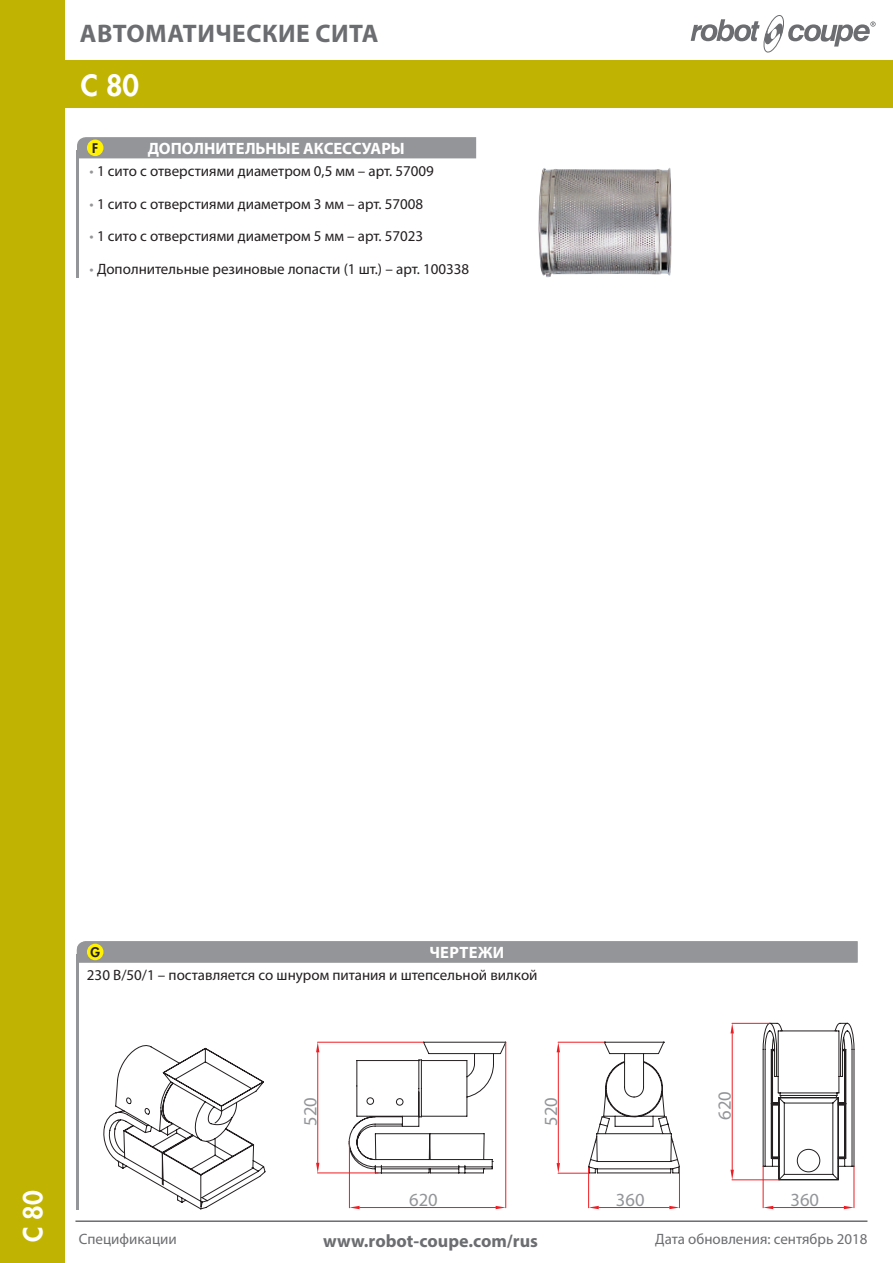
<style>
.page{position:relative;width:893px;height:1263px;background:#fff}
.page>*{position:absolute;margin:0;border:0;box-sizing:border-box;transform-origin:0 0}
.t1{font:800 28.5px "Futura";color:#fff}
.t2{font:700 25.5px "Myriad Pro";letter-spacing:.02em;color:#6c6d70}
.t3{font:800 25.5px "Futura";color:#fff}
.t4{font:18.6px "Myriad Pro";color:#939598}
.t5{font:700 18px "Myriad Pro";color:#6c6d70}
.t6{font:700 16.5px "Myriad Pro";color:#fff}
.t7{font:700 16.5px "Myriad Pro";letter-spacing:.02em;color:#fff}
.t8{font:15px "Myriad Pro";color:#231f20}
.t9{font:15px "Myriad Pro";color:#6c6d70}
.t10{font:800 12.9px "Futura";color:#231f20}
.s1{color:#939598}
</style>
<div class="page">
<div style="left:0;top:60px;width:893px;height:47px;background:#c0b301"></div>
<div style="left:0;top:0;width:65px;height:1263px;background:#c0b301"></div>
<svg style="left:691px;top:15px;width:185px;height:37px"></svg>
<hr style="left:77px;top:150px;width:2px;height:128px;background:#939598">
<div style="left:77px;top:137px;width:399px;height:21px;background:#939598"></div>
<div style="left:87px;top:140px;width:16px;height:16px;background:#fff101;border-radius:50%"></div>
<img style="left:538px;top:168px;width:134px;height:110px">
<hr style="left:77px;top:954px;width:2px;height:255px;background:#939598">
<div style="left:77px;top:941px;width:780px;height:21px;background:#939598"></div>
<div style="left:87px;top:944px;width:16px;height:16px;background:#fff101;border-radius:50%"></div>
<hr style="left:75px;top:1220px;width:792px;height:2px;background:#6c6d70">
<hr style="left:558px;top:1042px;width:46px;height:1px;background:#ee1d23">
<hr style="left:558px;top:1173px;width:31px;height:1px;background:#ee1d23">
<hr style="left:558px;top:1052px;width:1px;height:111px;background:#ee1d23">
<svg style="left:557px;top:1042px;width:3px;height:10px"></svg>
<svg style="left:557px;top:1163px;width:3px;height:10px"></svg>
<hr style="left:588px;top:1167px;width:1px;height:41px;background:#ee1d23">
<hr style="left:679px;top:1167px;width:1px;height:41px;background:#ee1d23">
<hr style="left:599px;top:1207px;width:70px;height:1px;background:#ee1d23">
<svg style="left:589px;top:1206px;width:10px;height:3px"></svg>
<svg style="left:669px;top:1206px;width:10px;height:3px"></svg>
<svg style="left:588px;top:1042px;width:92px;height:131px"></svg>
<svg style="left:103px;top:1045px;width:162px;height:164px"></svg>
<svg style="left:763px;top:1023px;width:91px;height:157px"></svg>
<hr style="left:763px;top:1166px;width:1px;height:42px;background:#ee1d23">
<hr style="left:854px;top:1166px;width:1px;height:42px;background:#ee1d23">
<hr style="left:773px;top:1207px;width:71px;height:1px;background:#ee1d23">
<svg style="left:763px;top:1206px;width:10px;height:3px"></svg>
<svg style="left:844px;top:1206px;width:10px;height:3px"></svg>
<hr style="left:732px;top:1023px;width:38px;height:1px;background:#ee1d23">
<hr style="left:732px;top:1179px;width:47px;height:1px;background:#ee1d23">
<hr style="left:732px;top:1033px;width:1px;height:137px;background:#ee1d23">
<svg style="left:730px;top:1023px;width:4px;height:10px"></svg>
<svg style="left:730px;top:1170px;width:4px;height:10px"></svg>
<svg style="left:349px;top:1042px;width:156px;height:131px"></svg>
<hr style="left:317px;top:1042px;width:106px;height:1px;background:#ee1d23">
<hr style="left:317px;top:1173px;width:61px;height:1px;background:#ee1d23">
<hr style="left:317px;top:1052px;width:1px;height:111px;background:#ee1d23">
<svg style="left:316px;top:1042px;width:3px;height:10px"></svg>
<svg style="left:316px;top:1163px;width:3px;height:10px"></svg>
<hr style="left:349px;top:1139px;width:1px;height:69px;background:#ee1d23">
<hr style="left:505px;top:1042px;width:1px;height:166px;background:#ee1d23">
<hr style="left:360px;top:1207px;width:136px;height:1px;background:#ee1d23">
<svg style="left:349px;top:1206px;width:11px;height:3px"></svg>
<svg style="left:496px;top:1206px;width:10px;height:3px"></svg>
<h2 class="t2" style="left:80px;top:17px;width:300px">АВТОМАТИЧЕСКИЕ СИТА</h2>
<h1 class="t1" style="left:81px;top:67px;width:60px">C 80</h1>
<p class="t10" style="left:92px;top:140px;width:8px">F</p>
<p class="t6" style="left:148px;top:138px;width:259px">ДОПОЛНИТЕЛЬНЫЕ АКСЕССУАРЫ</p>
<p class="t8" style="left:90px;top:162px;width:346px"><span class="s1">•</span> 1 сито с отверстиями диаметром 0,5 мм – арт. 57009</p>
<p class="t8" style="left:90px;top:194px;width:335px"><span class="s1">•</span> 1 сито с отверстиями диаметром 3 мм – арт. 57008</p>
<p class="t8" style="left:90px;top:227px;width:335px"><span class="s1">•</span> 1 сито с отверстиями диаметром 5 мм – арт. 57023</p>
<p class="t8" style="left:90px;top:259px;width:381px"><span class="s1">•</span> Дополнительные резиновые лопасти (1 шт.) – арт. 100338</p>
<p class="t10" style="left:90px;top:944px;width:11px">GF</p>
<p class="t7" style="left:429px;top:942px;width:76px">ЧЕРТЕЖИ</p>
<p class="t8" style="left:87px;top:966px;width:452px">230 В/50/1 – поставляется со шнуром питания и штепсельной вилкой</p>
<h2 class="t3" style="left:17px;top:1242px;width:54px;rotate:-90deg">C 80</h2>
<p class="t4" style="left:299px;top:1126px;width:30px;rotate:-90deg">520</p>
<p class="t4" style="left:409px;top:1188px;width:30px">620</p>
<p class="t4" style="left:539px;top:1126px;width:30px;rotate:-90deg">520</p>
<p class="t4" style="left:713px;top:1120px;width:30px;rotate:-90deg">620</p>
<p class="t4" style="left:616px;top:1188px;width:30px">360</p>
<p class="t4" style="left:790px;top:1188px;width:30px">360</p>
<p class="t9" style="left:79px;top:1230px;width:100px">Спецификации</p>
<p class="t5" style="left:323px;top:1229px;width:216px">www.robot-coupe.com/rus</p>
<p class="t9" style="left:655px;top:1230px;width:214px">Дата обновления: сентябрь 2018</p>
</div>
